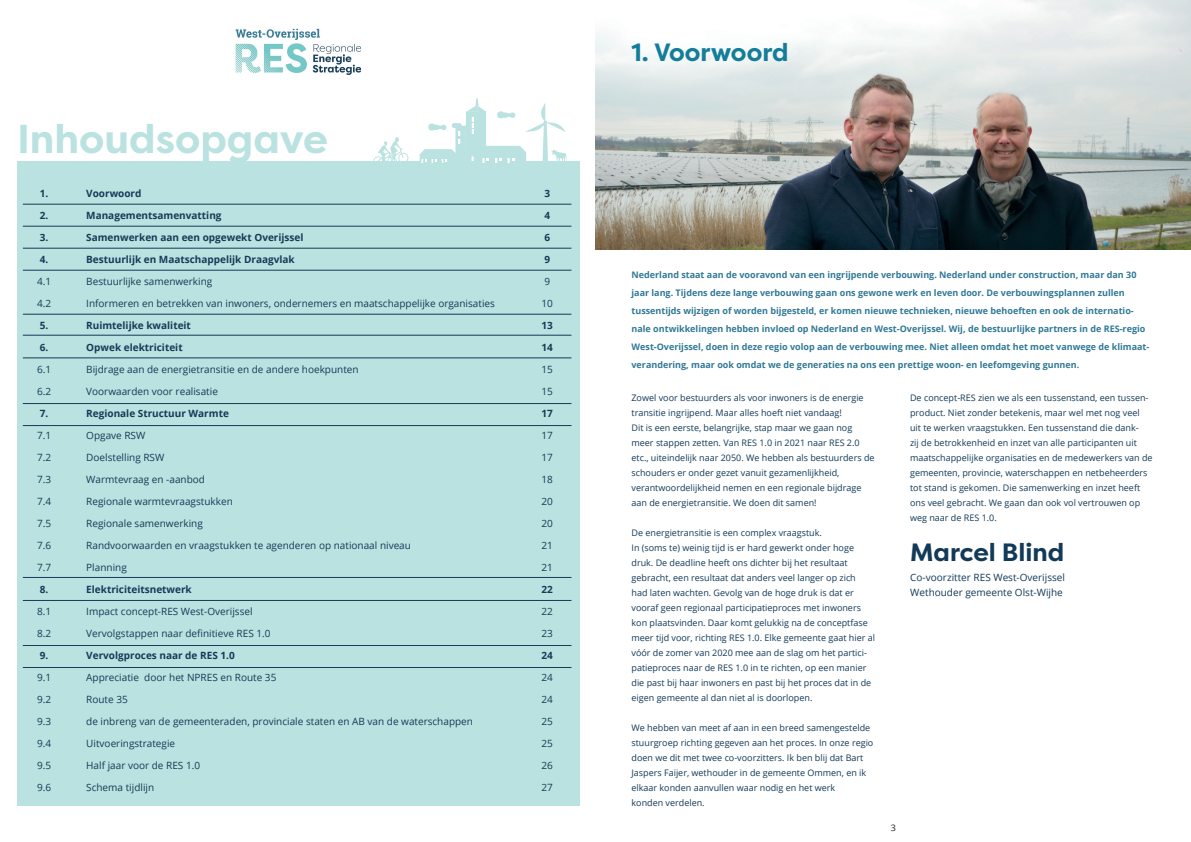
<style>
.page{position:relative;width:1191px;height:842px;background:#fff}
.page>*{position:absolute;margin:0;border:0;box-sizing:border-box;transform-origin:0 0}
.t1{font:700 40.2px "Filson W04";color:#bae2e0}
.t2{font:700 25px "Filson W04";color:#137d9a}
.t3{font:700 25px "Filson W04";color:#123a58}
.t4{font:10px/22px "Open Sans";color:#163a58}
.t5{font:700 10px "Open Sans";color:#163a58}
.t6{font:10px/15px "Open Sans";color:#123a58}
.t7{font:9px/15px "Open Sans";color:#123a58}
.t8{font:700 9px/18px "Open Sans";color:#307996}
.t9{font:9px "Open Sans";color:#231f20}
</style>
<div class="page">
<img style="left:595px;top:0;width:596px;height:249px">
<div style="left:17px;top:162px;width:563px;height:644px;background:#bae2e0"></div>
<img style="left:235px;top:28px;width:125px;height:47px">
<hr style="left:23px;top:425px;width:548px;height:1px;background:#163a58">
<hr style="left:23px;top:403px;width:548px;height:1px;background:#163a58">
<hr style="left:23px;top:335px;width:548px;height:1px;background:#163a58">
<hr style="left:23px;top:270px;width:548px;height:1px;background:#163a58">
<hr style="left:23px;top:248px;width:548px;height:1px;background:#163a58">
<hr style="left:23px;top:226px;width:548px;height:1px;background:#163a58">
<hr style="left:23px;top:204px;width:548px;height:1px;background:#163a58">
<hr style="left:23px;top:600px;width:548px;height:1px;background:#163a58">
<hr style="left:23px;top:667px;width:548px;height:1px;background:#163a58">
<hr style="left:23px;top:314px;width:548px;height:1px;background:#163a58">
<hr style="left:23px;top:577px;width:548px;height:1px;background:#163a58">
<hr style="left:23px;top:645px;width:548px;height:1px;background:#163a58">
<svg style="left:373px;top:137px;width:35px;height:25px"></svg>
<svg style="left:420px;top:98px;width:147px;height:65px"></svg>
<hr style="left:23px;top:358px;width:548px;height:1px;background:#163a58">
<h1 class="t1" style="left:17px;top:113px;width:312px">Inhoudsopgave</h1>
<p class="t5" style="left:40px;top:186px;width:10px">1.</p>
<p class="t5" style="left:40px;top:208px;width:10px">2.</p>
<p class="t5" style="left:40px;top:230px;width:10px">3.</p>
<p class="t5" style="left:40px;top:252px;width:10px">4.</p>
<p class="t4" style="left:37px;top:270px;width:16px">4.1</p>
<p class="t4" style="left:37px;top:292px;width:16px">4.2</p>
<p class="t5" style="left:40px;top:318px;width:10px">5.</p>
<p class="t5" style="left:40px;top:340px;width:10px">6.</p>
<p class="t4" style="left:37px;top:358px;width:16px">6.1</p>
<p class="t4" style="left:37px;top:380px;width:16px">6.2</p>
<p class="t5" style="left:40px;top:406px;width:10px">7.</p>
<p class="t4" style="left:37px;top:424px;width:16px">7.1</p>
<p class="t4" style="left:37px;top:446px;width:16px">7.2</p>
<p class="t4" style="left:37px;top:468px;width:16px">7.3</p>
<p class="t4" style="left:37px;top:490px;width:16px">7.4<br>7.5</p>
<p class="t4" style="left:37px;top:534px;width:16px">7.6</p>
<p class="t4" style="left:37px;top:556px;width:16px">7.7</p>
<p class="t5" style="left:40px;top:582px;width:10px">8.</p>
<p class="t4" style="left:37px;top:600px;width:16px">8.1</p>
<p class="t4" style="left:37px;top:622px;width:16px">8.2</p>
<p class="t5" style="left:40px;top:648px;width:10px">9.</p>
<p class="t4" style="left:37px;top:666px;width:16px">9.1</p>
<p class="t4" style="left:37px;top:688px;width:16px">9.2</p>
<p class="t4" style="left:37px;top:710px;width:16px">9.3</p>
<p class="t4" style="left:37px;top:732px;width:16px">9.4</p>
<p class="t4" style="left:37px;top:754px;width:16px">9.5</p>
<p class="t4" style="left:37px;top:776px;width:16px">9.6</p>
<p class="t5" style="left:86px;top:186px;width:57px">Voorwoord</p>
<p class="t5" style="left:86px;top:208px;width:137px">Managementsamenvatting</p>
<p class="t5" style="left:86px;top:230px;width:219px">Samenwerken aan een opgewekt Overijssel</p>
<p class="t5" style="left:86px;top:252px;width:210px">Bestuurlijk en Maatschappelijk Draagvlak</p>
<p class="t4" style="left:86px;top:270px;width:128px">Bestuurlijke samenwerking</p>
<p class="t4" style="left:86px;top:292px;width:410px">Informeren en betrekken van inwoners, ondernemers en maatschappelijke organisaties</p>
<p class="t5" style="left:86px;top:318px;width:106px">Ruimtelijke kwaliteit</p>
<p class="t5" style="left:86px;top:340px;width:98px">Opwek elektriciteit</p>
<p class="t4" style="left:86px;top:358px;width:274px">Bijdrage aan de energietransitie en de andere hoekpunten</p>
<p class="t4" style="left:86px;top:380px;width:133px">Voorwaarden voor realisatie</p>
<p class="t5" style="left:86px;top:406px;width:144px">Regionale Structuur Warmte</p>
<p class="t4" style="left:86px;top:424px;width:61px">Opgave RSW</p>
<p class="t4" style="left:86px;top:446px;width:80px">Doelstelling RSW</p>
<p class="t4" style="left:86px;top:468px;width:120px">Warmtevraag en -aanbod</p>
<p class="t4" style="left:86px;top:490px;width:148px">Regionale warmtevraagstukken<br>Regionale samenwerking</p>
<p class="t4" style="left:86px;top:534px;width:326px">Randvoorwaarden en vraagstukken te agenderen op nationaal niveau</p>
<p class="t4" style="left:86px;top:556px;width:42px">Planning</p>
<p class="t5" style="left:86px;top:582px;width:107px">Elektriciteitsnetwerk</p>
<p class="t4" style="left:86px;top:600px;width:168px">Impact concept-RES West-Overijssel</p>
<p class="t4" style="left:86px;top:622px;width:186px">Vervolgstappen naar definitieve RES 1.0</p>
<p class="t5" style="left:86px;top:648px;width:150px">Vervolgproces naar de RES 1.0</p>
<p class="t4" style="left:86px;top:666px;width:192px">Appreciatie door het NPRES en Route 35</p>
<p class="t4" style="left:86px;top:688px;width:43px">Route 35</p>
<p class="t4" style="left:86px;top:710px;width:388px">de inbreng van de gemeenteraden, provinciale staten en AB van de waterschappen</p>
<p class="t4" style="left:86px;top:732px;width:90px">Uitvoeringstrategie</p>
<p class="t4" style="left:86px;top:754px;width:115px">Half jaar voor de RES 1.0</p>
<p class="t4" style="left:86px;top:776px;width:69px">Schema tijdlijn</p>
<p class="t5" style="left:544px;top:186px;width:7px">3</p>
<p class="t5" style="left:544px;top:208px;width:7px">4</p>
<p class="t5" style="left:544px;top:230px;width:7px">6</p>
<p class="t5" style="left:544px;top:252px;width:7px">9</p>
<p class="t4" style="left:544px;top:270px;width:7px">9</p>
<p class="t4" style="left:541px;top:292px;width:13px">10</p>
<p class="t5" style="left:541px;top:318px;width:13px">13</p>
<p class="t5" style="left:541px;top:340px;width:13px">14</p>
<p class="t4" style="left:541px;top:358px;width:13px">15</p>
<p class="t4" style="left:541px;top:380px;width:13px">15</p>
<p class="t5" style="left:541px;top:406px;width:13px">17</p>
<p class="t4" style="left:541px;top:424px;width:13px">17</p>
<p class="t4" style="left:541px;top:446px;width:13px">17</p>
<p class="t4" style="left:541px;top:468px;width:13px">18</p>
<p class="t4" style="left:541px;top:490px;width:13px">20</p>
<p class="t4" style="left:541px;top:512px;width:13px">20</p>
<p class="t4" style="left:541px;top:534px;width:13px">21</p>
<p class="t4" style="left:541px;top:556px;width:13px">21</p>
<p class="t5" style="left:541px;top:582px;width:13px">22</p>
<p class="t4" style="left:541px;top:600px;width:13px">22</p>
<p class="t4" style="left:541px;top:622px;width:13px">23</p>
<p class="t5" style="left:541px;top:648px;width:13px">24</p>
<p class="t4" style="left:541px;top:666px;width:13px">24</p>
<p class="t4" style="left:541px;top:688px;width:13px">24</p>
<p class="t4" style="left:541px;top:710px;width:13px">25</p>
<p class="t4" style="left:541px;top:732px;width:13px">25</p>
<p class="t4" style="left:541px;top:754px;width:13px">26</p>
<p class="t4" style="left:541px;top:776px;width:13px">27</p>
<h2 class="t2" style="left:631px;top:36px;width:159px">1. Voorwoord</h2>
<p class="t8" style="left:631px;top:265px;width:519px">Nederland staat aan de vooravond van een ingrijpende verbouwing. Nederland under construction, maar dan 30 jaar lang. Tijdens deze lange verbouwing gaan ons gewone werk en leven door. De verbouwingsplannen zullen tussentijds wijzigen of worden bijgesteld, er komen nieuwe technieken, nieuwe behoeften en ook de internatio&shy;nale ontwikkelingen hebben invloed op Nederland en West-Overijssel. Wij, de bestuurlijke partners in de RES-regio West-Overijssel, doen in deze regio volop aan de verbouwing mee. Niet alleen omdat het moet vanwege de klimaat&shy;verandering, maar ook omdat we de generaties na ons een prettige woon- en leefomgeving gunnen.</p>
<p class="t7" style="left:631px;top:390px;width:244px">Zowel voor bestuurders als voor inwoners is de energie transitie ingrijpend. Maar alles hoeft niet vandaag!<br>Dit is een eerste, belangrijke, stap maar we gaan nog meer stappen zetten. Van RES 1.0 in 2021 naar RES 2.0 etc., uiteindelijk naar 2050. We hebben als bestuurders de schouders er onder gezet vanuit gezamenlijkheid, verantwoordelijkheid nemen en een regionale bijdrage aan de energietransitie. We doen dit samen!</p>
<p class="t7" style="left:631px;top:525px;width:245px">De energietransitie is een complex vraagstuk.<br>In (soms te) weinig tijd is er hard gewerkt onder hoge druk. De deadline heeft ons dichter bij het resultaat gebracht, een resultaat dat anders veel langer op zich<br>had laten wachten. Gevolg van de hoge druk is dat er vooraf geen regionaal participatieproces met inwoners kon plaatsvinden. Daar komt gelukkig na de conceptfase meer tijd voor, richting RES 1.0. Elke gemeente gaat hier al vóór de zomer van 2020 mee aan de slag om het partici&shy;patieproces naar de RES 1.0 in te richten, op een manier die past bij haar inwoners en past bij het proces dat in de eigen gemeente al dan niet al is doorlopen.</p>
<p class="t7" style="left:631px;top:720px;width:243px">We hebben van meet af aan in een breed samengestelde stuurgroep richting gegeven aan het proces. In onze regio doen we dit met twee co-voorzitters. Ik ben blij dat Bart Jaspers Faijer, wethouder in de gemeente Ommen, en ik elkaar konden aanvullen waar nodig en het werk<br>konden verdelen.</p>
<p class="t7" style="left:910px;top:390px;width:244px">De concept-RES zien we als een tussenstand, een tussen&shy;product. Niet zonder betekenis, maar wel met nog veel uit te werken vraagstukken. Een tussenstand die dank-<br>zij de betrokkenheid en inzet van alle participanten uit maatschappelijke organisaties en de medewerkers van de gemeenten, provincie, waterschappen en netbeheerders tot stand is gekomen. Die samenwerking en inzet heeft ons veel gebracht. We gaan dan ook vol vertrouwen op weg naar de RES 1.0.</p>
<h2 class="t3" style="left:910px;top:536px;width:156px">Marcel Blind</h2>
<p class="t6" style="left:910px;top:569px;width:156px">Co-voorzitter RES West-Overijssel<br>Wethouder gemeente Olst-Wijhe</p>
<p class="t9" style="left:890px;top:822px;width:7px">3</p>
</div>
